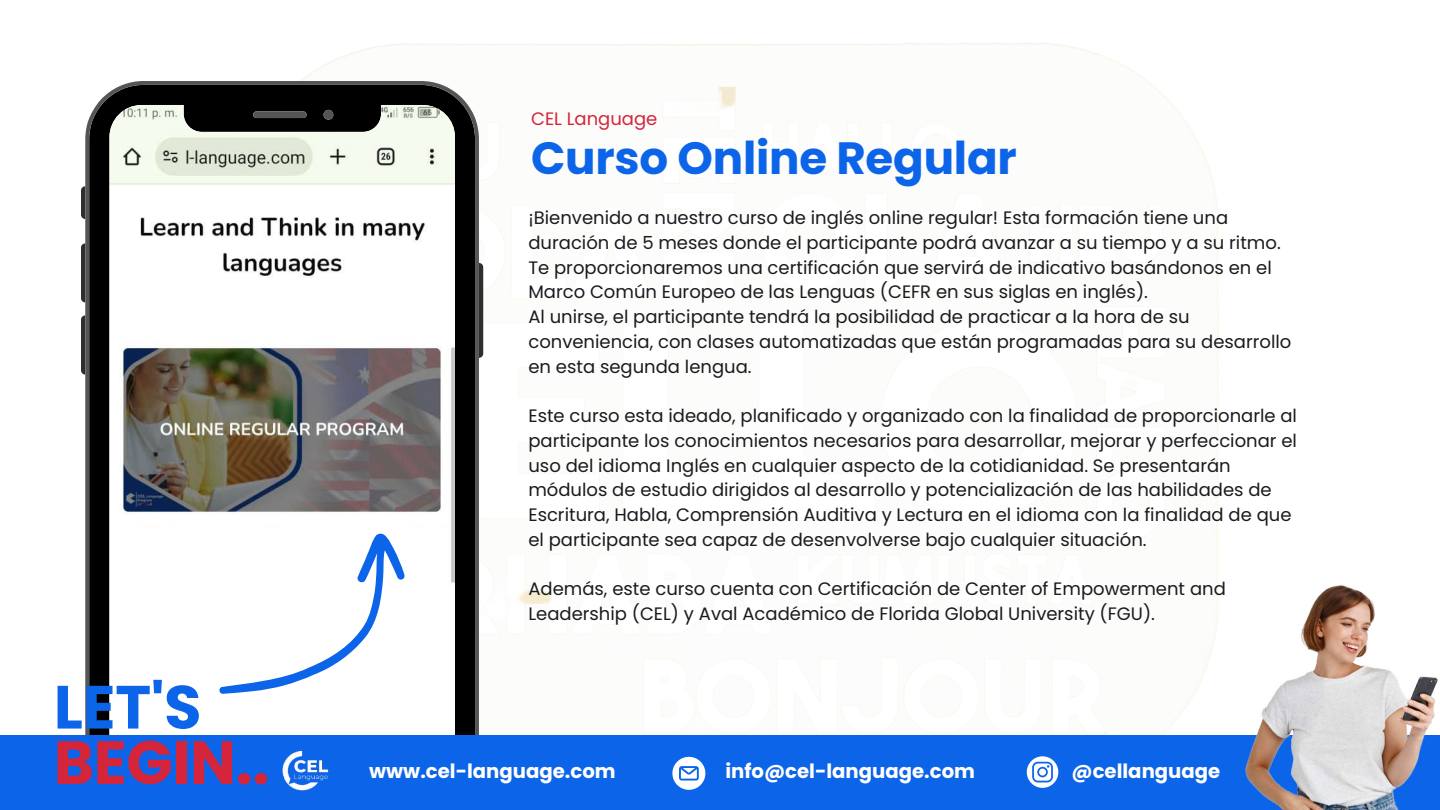
<style>
.page{position:relative;width:1440px;height:810px;background:#fff}
.page>*{position:absolute;margin:0;border:0;box-sizing:border-box;transform-origin:0 0}
.t1{font:700 60.9px/55.4px "Poppins";letter-spacing:-.005em;color:#d5253a}
.t2{font:700 45.2px "Poppins";letter-spacing:-.005em;color:#0c64e8}
.t3{font:700 19.7px "Poppins";color:#fff}
.t4{font:18px/24.8px "Poppins";color:#1a1b1e}
.t5{font:18px "Poppins";color:#d5253a}
.s1{color:#0c64e8}
</style>
<div class="page">
<img style="left:83px;top:43px;width:1136px;height:692px">
<svg style="left:81px;top:186px;width:4px;height:33px"></svg>
<svg style="left:81px;top:243px;width:4px;height:59px"></svg>
<svg style="left:81px;top:315px;width:4px;height:60px"></svg>
<svg style="left:479px;top:263px;width:4px;height:95px"></svg>
<svg style="left:85px;top:81px;width:394px;height:654px"></svg>
<div style="left:112px;top:529px;width:335px;height:206px;background:#fff"></div>
<svg style="left:219px;top:533px;width:186px;height:161px"></svg>
<div style="left:0;top:735px;width:1440px;height:75px;background:#0c64e8"></div>
<img style="left:282px;top:750px;width:47px;height:41px">
<svg style="left:1027px;top:756px;width:31px;height:32px"></svg>
<svg style="left:672px;top:757px;width:33px;height:33px"></svg>
<img style="left:1245px;top:585px;width:193px;height:225px">
<h1 class="t1" style="left:54px;top:680px;width:234px"><span class="s1">LET'S<br></span>BEGIN..<span class="s1">.</span></h1>
<p class="t5" style="left:531px;top:107px;width:128px">CEL Language</p>
<h2 class="t2" style="left:531px;top:127px;width:487px">Curso Online Regular</h2>
<p class="t4" style="left:528px;top:205px;width:765px">¡Bienvenido a nuestro curso de inglés online regular! Esta formación tiene una duración de 5 meses donde el participante podrá avanzar a su tiempo y a su ritmo.<br>Te proporcionaremos una certificación que servirá de indicativo basándonos en el Marco Común Europeo de las Lenguas (CEFR en sus siglas en inglés).<br>Al unirse, el participante tendrá la posibilidad de practicar a la hora de su conveniencia, con clases automatizadas que están programadas para su desarrollo en esta segunda lengua.</p>
<p class="t4" style="left:528px;top:403px;width:770px">Este curso esta ideado, planificado y organizado con la finalidad de proporcionarle al participante los conocimientos necesarios para desarrollar, mejorar y perfeccionar el uso del idioma Inglés en cualquier aspecto de la cotidianidad. Se presentarán módulos de estudio dirigidos al desarrollo y potencialización de las habilidades de Escritura, Habla, Comprensión Auditiva y Lectura en el idioma con la finalidad de que el participante sea capaz de desenvolverse bajo cualquier situación.</p>
<p class="t4" style="left:528px;top:577px;width:699px">Además, este curso cuenta con Certificación de Center of Empowerment and<br>Leadership (CEL) y Aval Académico de Florida Global University (FGU).</p>
<p class="t3" style="left:369px;top:757px;width:248px">www.cel-language.com</p>
<p class="t3" style="left:725px;top:757px;width:251px">info@cel-language.com</p>
<p class="t3" style="left:1071px;top:757px;width:150px">@cellanguage</p>
</div>
